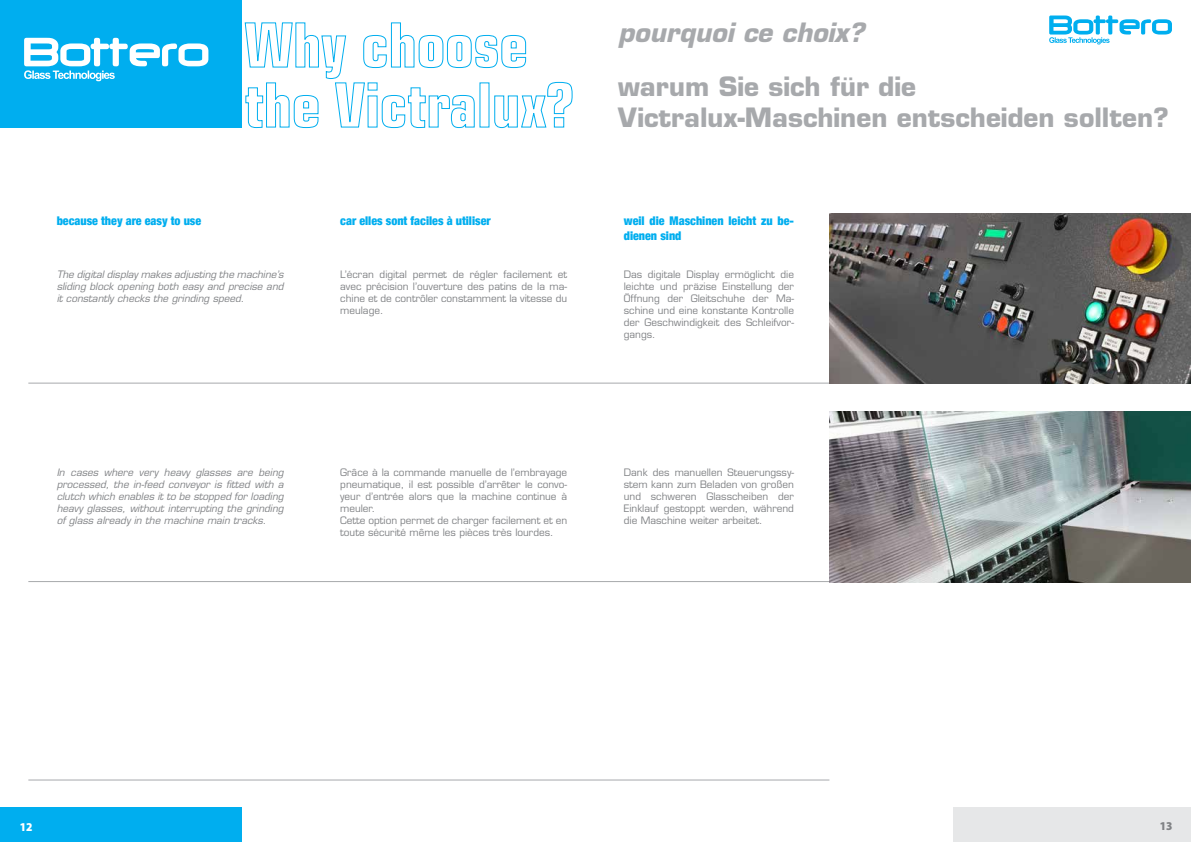
<style>
.page{position:relative;width:1191px;height:842px;background:#fff}
.page>*{position:absolute;margin:0;border:0;box-sizing:border-box;transform-origin:0 0}
.t1{font:700 26px/31.2px "Eurostile LT Std";color:#a7a9ac}
.t2{font:italic 700 26px "Eurostile LT Std";color:#a7a9ac}
.t3{font:900 condensed 12px/14.4px "Helvetica Neue";color:#00aeef}
.t4{font:900 semi-condensed 12px "Myriad Pro";color:#fff}
.t5{font:900 semi-condensed 12px "Myriad Pro";color:#808285}
.t6{font:10px/12px "Eurostile LT Std";color:#808285;text-align:justify}
.t7{font:italic 10px/12px "Eurostile LT Std";color:#808285;text-align:justify}
</style>
<div class="page">
<div style="left:0;top:0;width:241px;height:128px;background:#00aeef"></div>
<div style="left:0;top:807px;width:241px;height:35px;background:#00aeef"></div>
<div style="left:954px;top:807px;width:237px;height:35px;background:#e6e7e8"></div>
<svg style="left:24px;top:38px;width:184px;height:43px"></svg>
<svg style="left:1049px;top:16px;width:123px;height:28px"></svg>
<svg style="left:244px;top:22px;width:329px;height:107px"></svg>
<hr style="left:28px;top:383px;width:801px;height:1px;background:#a7a9ac">
<hr style="left:28px;top:581px;width:801px;height:1px;background:#a7a9ac">
<hr style="left:28px;top:779px;width:801px;height:1px;background:#a7a9ac">
<img style="left:829px;top:213px;width:362px;height:171px">
<img style="left:829px;top:412px;width:362px;height:170px">
<h1 class="t2" style="left:618px;top:17px;width:247px">pourquoi ce choix?</h1>
<p class="t3" style="left:57px;top:213px;width:146px">because they are easy to use</p>
<p class="t3" style="left:340px;top:213px;width:152px">car elles sont faciles à utiliser</p>
<p class="t7" style="left:57px;top:268px;width:228px">The digital display makes adjusting the machine’s sliding block opening both easy and precise and it constantly checks the grinding speed.</p>
<p class="t6" style="left:340px;top:268px;width:228px">L’écran digital permet de régler facilement et avec précision l’ouverture des patins de la ma&shy;chine et de contrôler constamment la vitesse du meulage.</p>
<h1 class="t1" style="left:618px;top:71px;width:552px">warum Sie sich für die<br>Victralux-Maschinen entscheiden sollten?</h1>
<p class="t3" style="left:624px;top:213px;width:172px">weil die Maschinen leicht zu be&shy;dienen sind</p>
<p class="t6" style="left:624px;top:268px;width:172px">Das digitale Display ermöglicht die leichte und präzise Einstellung der Öffnung der Gleitschuhe der Ma&shy;schine und eine konstante Kontrolle der Geschwindigkeit des Schleifvor&shy;gangs.</p>
<p class="t7" style="left:57px;top:467px;width:228px">In cases where very heavy glasses are being processed, the in-feed conveyor is fitted with a clutch which enables it to be stopped for loading heavy glasses, without interrupting the grinding of glass already in the machine main tracks.</p>
<p class="t6" style="left:340px;top:467px;width:228px;text-align:left">Grâce à la commande manuelle de l’embrayage pneumatique, il est possible d’arrêter le convo&shy;yeur d’entrée alors que la machine continue à meuler.<br>Cette option permet de charger facilement et en toute sécurité même les pièces très lourdes.</p>
<p class="t6" style="left:624px;top:467px;width:172px">Dank des manuellen Steuerungssy&shy;stem kann zum Beladen von großen und schweren Glasscheiben der Einklauf gestoppt werden, während die Maschine weiter arbeitet.</p>
<p class="t4" style="left:20px;top:820px;width:14px">12</p>
<p class="t5" style="left:1159px;top:819px;width:14px">13</p>
</div>
